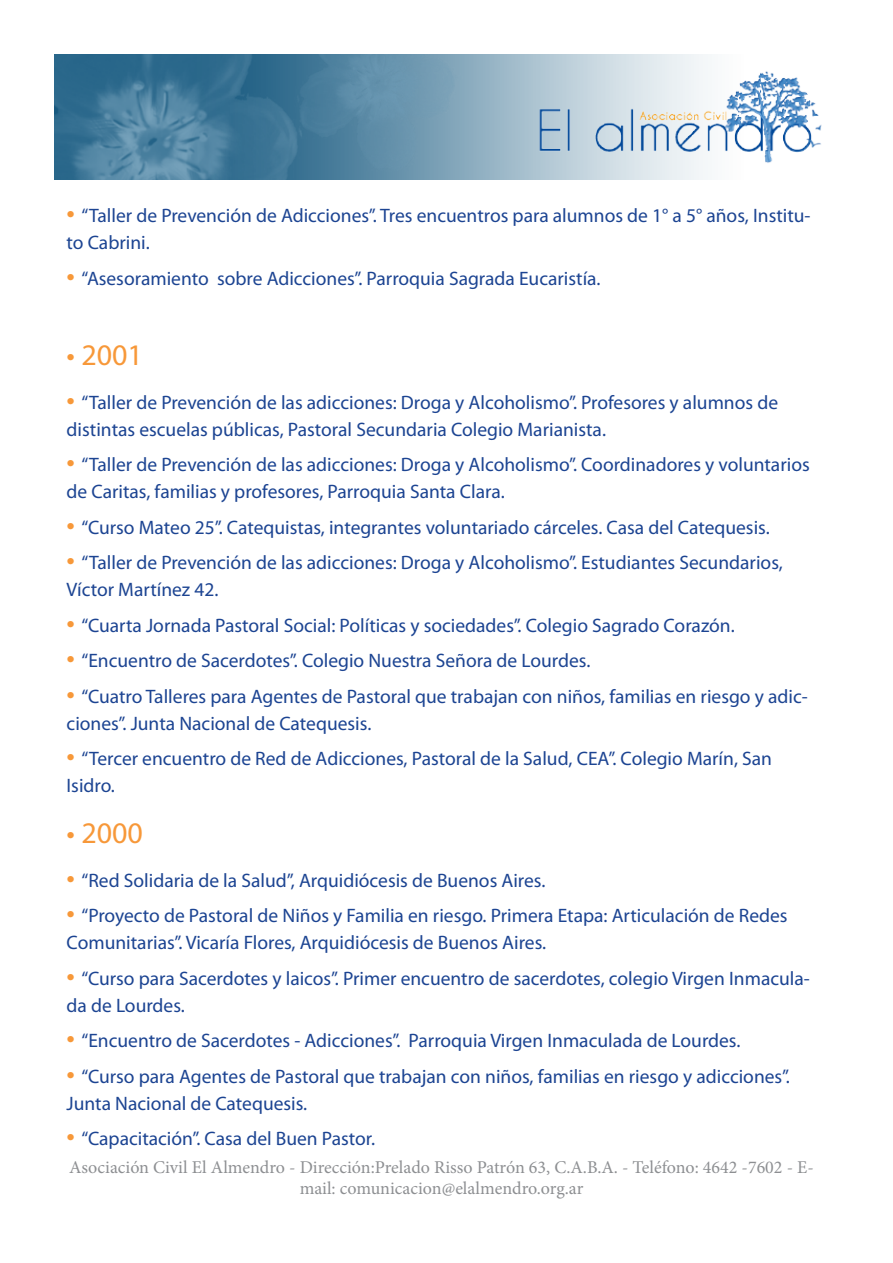
<style>
.page{position:relative;width:893px;height:1263px;background:#fff}
.page>*{position:absolute;margin:0;border:0;box-sizing:border-box;transform-origin:0 0}
.t1{font:30px "Myriad Pro";color:#f79839}
.t2{font:19.5px/27px "Myriad Pro";color:#1c4492}
.t3{font:18px/21.6px "Minion Pro";color:#8d8f92;text-align:center}
.s1{font-size:30px;color:#f79839}
</style>
<div class="page">
<img style="left:54px;top:54px;width:654px;height:125px">
<img style="left:536px;top:61px;width:286px;height:112px">
<p class="t2" style="left:67px;top:202px;width:745px"><span class="s1">•</span> “Taller de Prevención de Adicciones”. Tres encuentros para alumnos de 1° a 5° años, Institu&shy;to Cabrini.</p>
<p class="t2" style="left:67px;top:265px;width:536px"><span class="s1">•</span> “Asesoramiento sobre Adicciones”. Parroquia Sagrada Eucaristía.</p>
<h1 class="t1" style="left:67px;top:336px;width:78px">• 2001</h1>
<p class="t2" style="left:67px;top:388px;width:713px"><span class="s1">•</span> “Taller de Prevención de las adicciones: Droga y Alcoholismo”. Profesores y alumnos de distintas escuelas públicas, Pastoral Secundaria Colegio Marianista.</p>
<p class="t2" style="left:67px;top:451px;width:745px"><span class="s1">•</span> “Taller de Prevención de las adicciones: Droga y Alcoholismo”. Coordinadores y voluntarios de Caritas, familias y profesores, Parroquia Santa Clara.</p>
<p class="t2" style="left:67px;top:513px;width:705px"><span class="s1">•</span> “Curso Mateo 25”. Catequistas, integrantes voluntariado cárceles. Casa del Catequesis.</p>
<p class="t2" style="left:67px;top:549px;width:718px"><span class="s1">•</span> “Taller de Prevención de las adicciones: Droga y Alcoholismo”. Estudiantes Secundarios,<br>Víctor Martínez 42.</p>
<p class="t2" style="left:67px;top:611px;width:670px"><span class="s1">•</span> “Cuarta Jornada Pastoral Social: Políticas y sociedades”. Colegio Sagrado Corazón.</p>
<p class="t2" style="left:67px;top:647px;width:525px"><span class="s1">•</span> “Encuentro de Sacerdotes”. Colegio Nuestra Señora de Lourdes.</p>
<p class="t2" style="left:67px;top:682px;width:743px"><span class="s1">•</span> “Cuatro Talleres para Agentes de Pastoral que trabajan con niños, familias en riesgo y adic&shy;ciones”. Junta Nacional de Catequesis.</p>
<p class="t2" style="left:67px;top:745px;width:707px"><span class="s1">•</span> “Tercer encuentro de Red de Adicciones, Pastoral de la Salud, CEA”. Colegio Marín, San<br>Isidro.</p>
<h1 class="t1" style="left:67px;top:814px;width:78px">• 2000</h1>
<p class="t2" style="left:67px;top:866px;width:480px"><span class="s1">•</span> “Red Solidaria de la Salud”, Arquidiócesis de Buenos Aires.</p>
<p class="t2" style="left:67px;top:902px;width:722px"><span class="s1">•</span> “Proyecto de Pastoral de Niños y Familia en riesgo. Primera Etapa: Articulación de Redes<br>Comunitarias”. Vicaría Flores, Arquidiócesis de Buenos Aires.</p>
<p class="t2" style="left:67px;top:964px;width:745px"><span class="s1">•</span> “Curso para Sacerdotes y laicos”. Primer encuentro de sacerdotes, colegio Virgen Inmacula&shy;da de Lourdes.</p>
<p class="t2" style="left:67px;top:1027px;width:675px"><span class="s1">•</span> “Encuentro de Sacerdotes - Adicciones”. Parroquia Virgen Inmaculada de Lourdes.</p>
<p class="t2" style="left:67px;top:1062px;width:725px"><span class="s1">•</span> “Curso para Agentes de Pastoral que trabajan con niños, familias en riesgo y adicciones”.<br>Junta Nacional de Catequesis.</p>
<p class="t2" style="left:67px;top:1125px;width:310px"><span class="s1">•</span> “Capacitación”. Casa del Buen Pastor.</p>
<p class="t3" style="left:69px;top:1156px;width:746px">Asociación Civil El Almendro - Dirección:Prelado Risso Patrón 63, C.A.B.A. - Teléfono: 4642 -7602 - E&shy;mail: comunicacion@elalmendro.org.ar</p>
</div>
